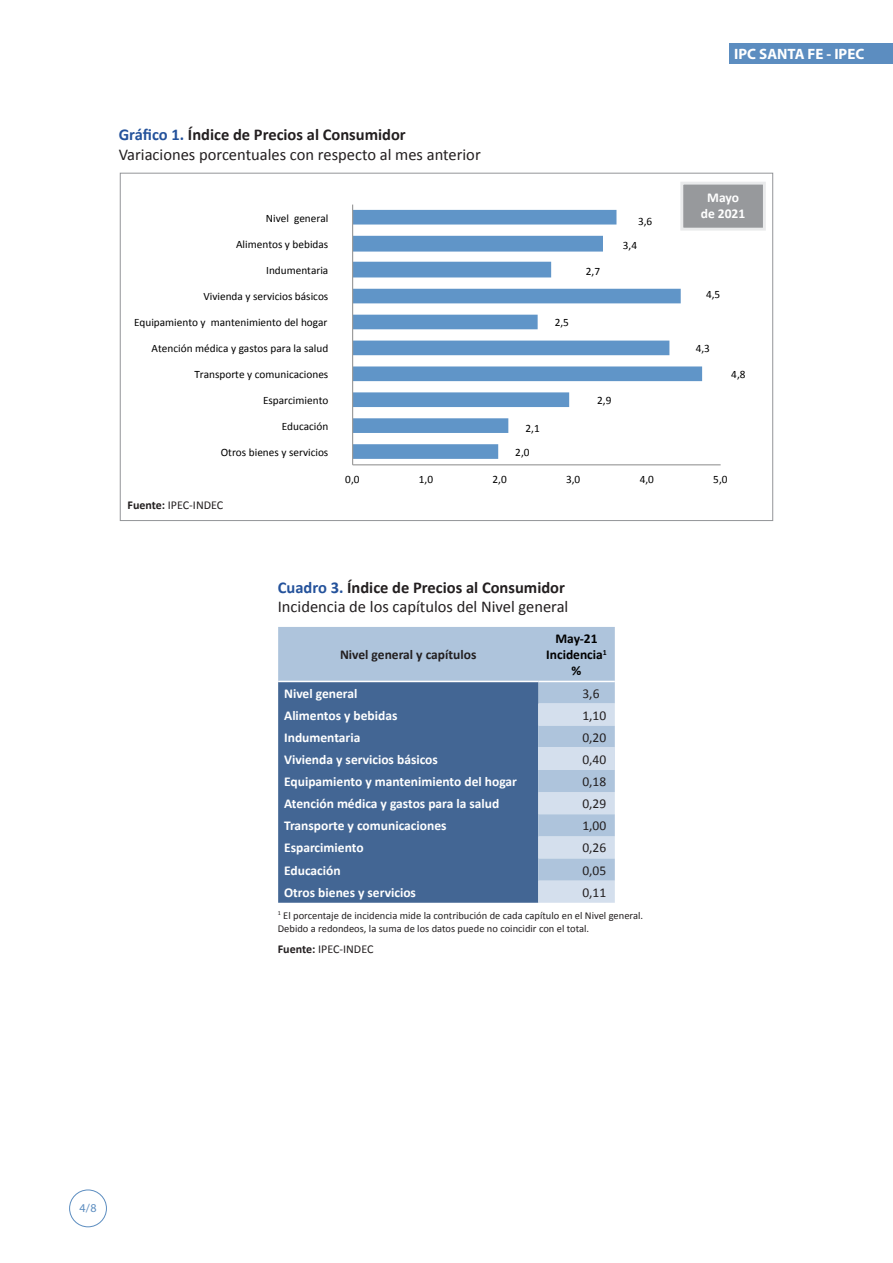
<style>
.page{position:relative;width:893px;height:1263px;background:#fff}
.page>*{position:absolute;margin:0;border:0;box-sizing:border-box;transform-origin:0 0}
.Titulo_Cuadros{font:700 16.5px "Calibri";color:#231f20}
.Titulo_Cuadro_R{font:16.5px "Calibri";color:#231f20}
.Titulo_Cuadros-2{font:16.5px "Calibri";color:#231f20}
.t1{font:700 15px "Myriad Pro";color:#fff}
.t2{font:700 13.5px "Calibri";color:#fff}
.t3{font:13.5px "Calibri";color:#231f20}
.t4{font:700 13.5px "Calibri";color:#231f20}
.t5{font:700 13.5px "Calibri";color:#000}
.Subtítulo{font:12px "Calibri";color:#231f20}
.t6{font:12px "Myriad Pro";color:#5c8dc0}
.t7{font:11.25px/24.2px "Calibri";color:#000}
.Fuente{font:10.5px "Calibri";color:#231f20}
.s1{color:#24529b}
.s2{font-weight:700}
</style>
<div class="page">
<div style="left:69px;top:1189px;width:38px;height:38px;border:1px solid #5c8dc0;border-radius:50%"></div>
<div style="left:729px;top:43px;width:164px;height:21px;background:#5c8dc0"></div>
<svg style="left:353px;top:210px;width:349px;height:249px"></svg>
<hr style="left:353px;top:464px;width:368px;height:1px;background:#979797">
<hr style="left:352px;top:205px;width:1px;height:260px;background:#979797">
<svg style="left:278px;top:627px;width:337px;height:276px;background:#6d8bb0"></svg>
<div style="left:538px;top:748px;width:77px;height:22px;background:#d4dfed"></div>
<hr style="left:278px;top:681px;width:260px;height:1px;background:#fff">
<hr style="left:538px;top:681px;width:77px;height:1px;background:#fff">
<div style="left:680px;top:182px;width:86px;height:49px;background:#97999c;border:3px solid #eaebec"></div>
<p class="Titulo_Cuadros" style="left:119px;top:124px;width:288px"><span class="s1">Gráfico 1.</span> Índice de Precios al Consumidor</p>
<p class="Titulo_Cuadro_R" style="left:119px;top:144px;width:363px">Variaciones porcentuales con respecto al mes anterior</p>
<p class="t7" style="left:266px;top:206px;width:64px">Nivel general</p>
<p class="t7" style="left:236px;top:232px;width:94px">Alimentos y bebidas</p>
<p class="t7" style="left:266px;top:258px;width:64px">Indumentaria</p>
<p class="t7" style="left:203px;top:284px;width:126px">Vivienda y servicios básicos</p>
<p class="t7" style="left:134px;top:310px;width:195px">Equipamiento y mantenimiento del hogar</p>
<p class="t7" style="left:152px;top:336px;width:178px">Atención médica y gastos para la salud</p>
<p class="t7" style="left:194px;top:362px;width:135px">Transporte y comunicaciones</p>
<p class="t7" style="left:263px;top:388px;width:67px">Esparcimiento</p>
<p class="t7" style="left:282px;top:414px;width:48px">Educación</p>
<p class="t7" style="left:221px;top:441px;width:109px">Otros bienes y servicios</p>
<p class="t7" style="left:555px;top:310px;width:16px">2,5</p>
<p class="t7" style="left:586px;top:259px;width:16px">2,7</p>
<p class="t7" style="left:638px;top:209px;width:16px">3,6</p>
<p class="t7" style="left:623px;top:233px;width:16px">3,4</p>
<p class="t7" style="left:515px;top:416px;width:26px;text-indent:10px">2,1<br>2,0</p>
<p class="t7" style="left:597px;top:388px;width:16px">2,9</p>
<h2 class="t1" style="left:734px;top:44px;width:131px">IPC SANTA FE - IPEC</h2>
<p class="t2" style="left:707px;top:189px;width:33px">Mayo</p>
<p class="t2" style="left:701px;top:205px;width:46px">de 2021</p>
<p class="t7" style="left:706px;top:283px;width:16px">4,5</p>
<p class="t7" style="left:696px;top:337px;width:16px">4,3</p>
<p class="t7" style="left:731px;top:363px;width:16px">4,8</p>
<p class="Subtítulo" style="left:128px;top:497px;width:97px"><span class="s2">Fuente:</span> IPEC-INDEC</p>
<p class="t7" style="left:345px;top:467px;width:16px">0,0</p>
<p class="t7" style="left:419px;top:467px;width:16px">1,0</p>
<p class="t7" style="left:492px;top:467px;width:16px">2,0</p>
<p class="t7" style="left:566px;top:467px;width:16px">3,0</p>
<p class="t7" style="left:640px;top:467px;width:16px">4,0</p>
<p class="t7" style="left:713px;top:467px;width:16px">5,0</p>
<p class="Titulo_Cuadros" style="left:278px;top:577px;width:289px"><span class="s1">Cuadro 3.</span> Índice de Precios al Consumidor</p>
<p class="Titulo_Cuadros-2" style="left:278px;top:596px;width:292px">Incidencia de los capítulos del Nivel general</p>
<p class="t4" style="left:340px;top:646px;width:138px">Nivel general y capítulos</p>
<p class="t5" style="left:555px;top:630px;width:44px">May-21</p>
<p class="t5" style="left:546px;top:646px;width:62px">Incidencia<sup>1</sup></p>
<p class="t5" style="left:572px;top:662px;width:11px">%</p>
<p class="t2" style="left:284px;top:684px;width:75px">Nivel general</p>
<p class="t3" style="left:582px;top:685px;width:19px">3,6</p>
<p class="t2" style="left:284px;top:707px;width:115px">Alimentos y bebidas</p>
<p class="t3" style="left:582px;top:707px;width:25px">1,10</p>
<p class="t2" style="left:284px;top:729px;width:78px">Indumentaria</p>
<p class="t3" style="left:582px;top:729px;width:25px">0,20</p>
<p class="t2" style="left:284px;top:751px;width:155px">Vivienda y servicios básicos</p>
<p class="t3" style="left:582px;top:751px;width:25px">0,40</p>
<p class="t2" style="left:284px;top:773px;width:234px">Equipamiento y mantenimiento del hogar</p>
<p class="t3" style="left:582px;top:773px;width:25px">0,18</p>
<p class="t2" style="left:284px;top:795px;width:217px">Atención médica y gastos para la salud</p>
<p class="t3" style="left:582px;top:795px;width:25px">0,29</p>
<p class="t2" style="left:284px;top:817px;width:164px">Transporte y comunicaciones</p>
<p class="t3" style="left:582px;top:817px;width:25px">1,00</p>
<p class="t2" style="left:284px;top:839px;width:81px">Esparcimiento</p>
<p class="t3" style="left:582px;top:839px;width:25px">0,26</p>
<p class="t2" style="left:284px;top:861px;width:58px">Educación</p>
<p class="t3" style="left:582px;top:861px;width:25px">0,05</p>
<p class="t2" style="left:284px;top:884px;width:133px">Otros bienes y servicios</p>
<p class="t3" style="left:582px;top:884px;width:25px">0,11</p>
<p class="Fuente" style="left:278px;top:909px;width:367px"><sup>1</sup> El porcentaje de incidencia mide la contribución de cada capítulo en el Nivel general.</p>
<p class="Fuente" style="left:278px;top:922px;width:313px">Debido a redondeos, la suma de los datos puede no coincidir con el total.</p>
<p class="Subtítulo" style="left:278px;top:942px;width:97px"><span class="s2">Fuente:</span> IPEC-INDEC</p>
<p class="t6" style="left:79px;top:1201px;width:19px">4/8</p>
</div>
